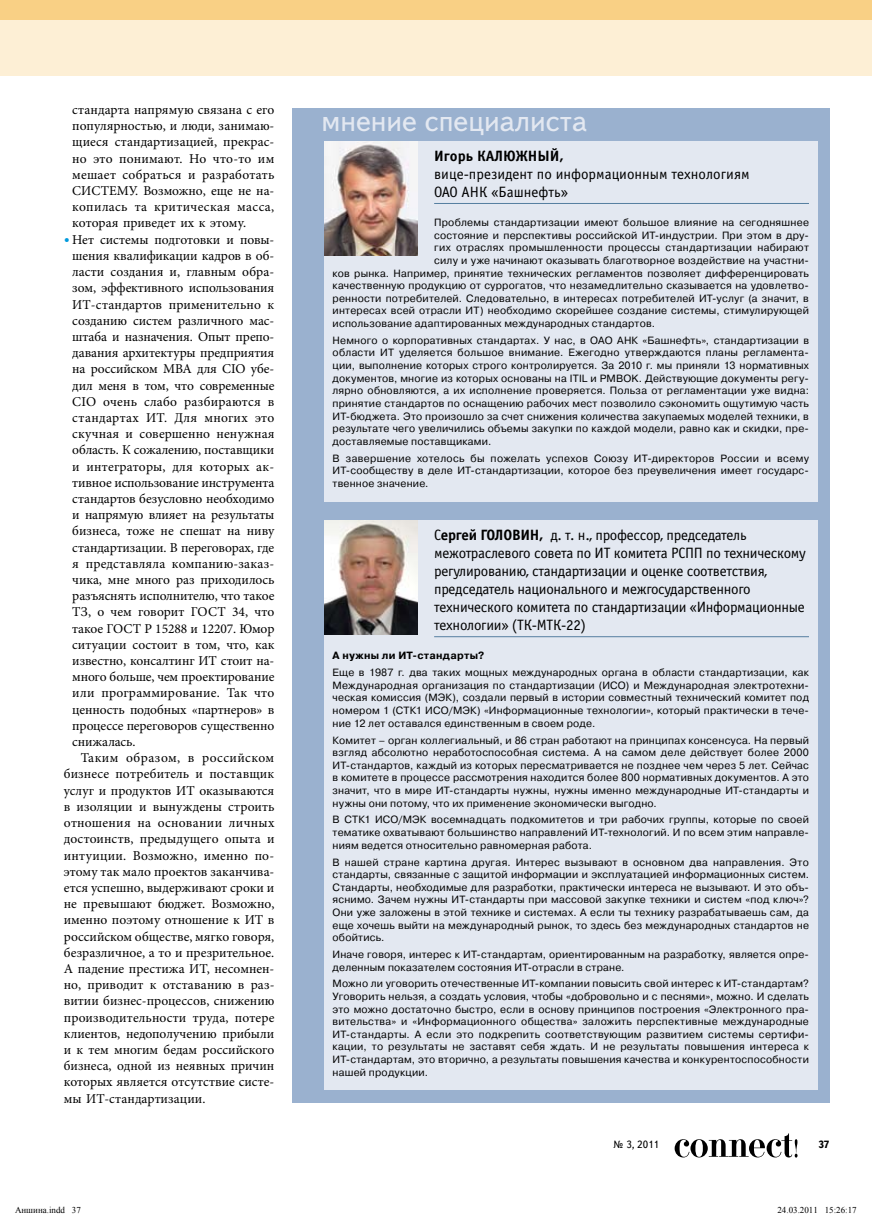
<style>
.page{position:relative;width:872px;height:1218px;background:#fff}
.page>*{position:absolute;margin:0;border:0;box-sizing:border-box;transform-origin:0 0}
.t1{font:30px "Text Book C";color:#e3e8f1}
.t2{font:15px/18px "Officina Sans C";letter-spacing:-.02em;color:#000}
.t3{font:15px/18px "Officina Sans C";color:#000}
.t4{font:700 15px "Officina Sans C";color:#000}
.t5{font:13.5px/16.2px "Minion Pro";color:#000}
.t6{font:10.5px/12.6px "Pragmatica C";letter-spacing:.02em;color:#000;text-align:justify}
.t7{font:700 10.5px "Pragmatica C";letter-spacing:.025em;color:#000}
.t8{font:10.5px "Text Book C";color:#000}
.t9{font:700 10.5px "Text Book C";color:#000}
.t10{font:9px "Times New Roman";color:#000}
.s1{font-weight:700}
</style>
<div class="page">
<svg style="left:674px;top:1133px;width:123px;height:24px"></svg>
<div style="left:0;top:0;width:872px;height:42px;background:#f9d085"></div>
<div style="left:0;top:20px;width:872px;height:56px;background:#fdefd5"></div>
<div style="left:292px;top:108px;width:537px;height:994px;background:#9ab1cf"></div>
<div style="left:324px;top:520px;width:493px;height:569px;background:#e3e8f1"></div>
<hr style="left:434px;top:636px;width:375px;height:1px;background:#557ea0">
<img style="left:324px;top:520px;width:94px;height:114px">
<div style="left:324px;top:141px;width:493px;height:360px;background:#e3e8f1"></div>
<hr style="left:434px;top:203px;width:375px;height:1px;background:#557ea0">
<img style="left:324px;top:141px;width:93px;height:114px">
<p class="t5" style="left:72px;top:102px;width:204px">стандарта напрямую связана с его популярностью, и люди, занимаю&shy;щиеся стандартизацией, прекрас&shy;но это понимают. Но что-то им мешает собраться и разработать<br>СИСТЕМУ. Возможно, еще не на&shy;копилась та критическая масса, которая приведет их к этому.<br>Нет системы подготовки и повы&shy;шения квалификации кадров в об&shy;ласти создания и, главным обра&shy;зом, эффективного использования<br>ИТ-стандартов применительно к созданию систем различного мас&shy;штаба и назначения. Опыт препо&shy;давания архитектуры предприятия на российском МВА для CIO убе&shy;дил меня в том, что современные<br>CIO очень слабо разбираются в стандартах ИТ. Для многих это скучная и совершенно ненужная область. К сожалению, поставщики и интеграторы, для которых ак&shy;тивное использование инструмента стандартов безусловно необходимо и напрямую влияет на результаты бизнеса, тоже не спешат на ниву стандартизации. В переговорах, где я представляла компанию-заказ&shy;чика, мне много раз приходилось разъяснять исполнителю, что такое<br>ТЗ, о чем говорит ГОСТ 34, что такое ГОСТ Р 15288 и 12207. Юмор ситуации состоит в том, что, как известно, консалтинг ИТ стоит на&shy;много больше, чем проектирование или программирование. Так что ценность подобных «партнеров» в процессе переговоров существенно снижалась.</p>
<p class="t5" style="left:64px;top:750px;width:212px;text-indent:17px">Таким образом, в российском бизнесе потребитель и поставщик услуг и продуктов ИТ оказываются в изоляции и вынуждены строить отношения на основании личных достоинств, предыдущего опыта и интуиции. Возможно, именно по&shy;этому так мало проектов заканчива&shy;ется успешно, выдерживают сроки и не превышают бюджет. Возможно, именно поэтому отношение к ИТ в российском обществе, мягко говоря, безразличное, а то и презрительное.<br>А падение престижа ИТ, несомнен&shy;но, приводит к отставанию в раз&shy;витии бизнес-процессов, снижению производительности труда, потере клиентов, недополучению прибыли и к тем многим бедам российского бизнеса, одной из неявных причин которых является отсутствие систе&shy;мы ИТ‑стандартизации.</p>
<h1 class="t1" style="left:321px;top:104px;width:267px">мнение специалиста</h1>
<h2 class="t4" style="left:434px;top:147px;width:131px">Игорь КАЛЮЖНЫЙ,</h2>
<h2 class="t3" style="left:434px;top:165px;width:317px">вице-президент по информационным технологиям<br>ОАО АНК «Башнефть»</h2>
<p class="t6" style="left:434px;top:216px;width:376px">Проблемы стандартизации имеют большое влияние на сегодняшнее</p>
<p class="t6" style="left:434px;top:229px;width:376px">состояние и перспективы российской ИТ-индустрии. При этом в дру-</p>
<p class="t6" style="left:434px;top:241px;width:376px">гих отраслях промышленности процессы стандартизации набирают</p>
<p class="t6" style="left:434px;top:254px;width:376px">силу и уже начинают оказывать благотворное воздействие на участни-</p>
<p class="t6" style="left:332px;top:267px;width:478px">ков рынка. Например, принятие технических регламентов позволяет дифференцировать</p>
<p class="t6" style="left:332px;top:279px;width:478px">качественную продукцию от суррогатов, что незамедлительно сказывается на удовлетво-</p>
<p class="t6" style="left:332px;top:292px;width:478px">ренности потребителей. Следовательно, в интересах потребителей ИТ-услуг (а значит, в</p>
<p class="t6" style="left:332px;top:304px;width:478px">интересах всей отрасли ИТ) необходимо скорейшее создание системы, стимулирующей</p>
<p class="t6" style="left:332px;top:317px;width:324px">использование адаптированных международных стандартов.</p>
<p class="t6" style="left:332px;top:334px;width:478px">Немного о корпоративных стандартах. У нас, в ОАО АНК «Башнефть», стандартизации в области ИТ уделяется большое внимание. Ежегодно утверждаются планы регламента&shy;ции, выполнение которых строго контролируется. За 2010 г. мы приняли 13 нормативных документов, многие из которых основаны на ITIL и PMBOK. Действующие документы регу&shy;лярно обновляются, а их исполнение проверяется. Польза от регламентации уже видна: принятие стандартов по оснащению рабочих мест позволило сэкономить ощутимую часть ИТ-бюджета. Это произошло за счет снижения количества закупаемых моделей техники, в результате чего увеличились объемы закупки по каждой модели, равно как и скидки, пре&shy;доставляемые поставщиками.</p>
<p class="t6" style="left:332px;top:452px;width:478px">В завершение хотелось бы пожелать успехов Союзу ИТ-директоров России и всему ИТ-сообществу в деле ИТ-стандартизации, которое без преувеличения имеет государс&shy;твенное значение.</p>
<p class="t2" style="left:434px;top:526px;width:373px">С<span class="s1">ергей ГОЛОВИН,</span> д. т. н., профессор, председатель межотраслевого совета по ИТ комитета РСПП по техническому регулированию, стандартизации и оценке соответствия, председатель национального и межгосударственного технического комитета по стандартизации «Информационные технологии» (ТК-МТК-22)</p>
<p class="t7" style="left:332px;top:650px;width:153px">А нужны ли ИТ-стандарты?</p>
<p class="t6" style="left:332px;top:666px;width:478px">Еще в 1987 г. два таких мощных международных органа в области стандартизации, как Международная организация по стандартизации (ИСО) и Международная электротехни&shy;ческая комиссия (МЭК), создали первый в истории совместный технический комитет под номером 1 (СТК1 ИСО/МЭК) «Информационные технологии», который практически в тече&shy;ние 12 лет оставался единственным в своем роде.</p>
<p class="t6" style="left:332px;top:733px;width:478px">Комитет – орган коллегиальный, и 86 стран работают на принципах консенсуса. На первый взгляд абсолютно неработоспособная система. А на самом деле действует более 2000<br>ИТ-стандартов, каждый из которых пересматривается не позднее чем через 5 лет. Сейчас в комитете в процессе рассмотрения находится более 800 нормативных документов. А это значит, что в мире ИТ-стандарты нужны, нужны именно международные ИТ-стандарты и нужны они потому, что их применение экономически выгодно.</p>
<p class="t6" style="left:332px;top:813px;width:478px">В СТК1 ИСО/МЭК восемнадцать подкомитетов и три рабочих группы, которые по своей тематике охватывают большинство направлений ИТ-технологий. И по всем этим направле&shy;ниям ведется относительно равномерная работа.</p>
<p class="t6" style="left:332px;top:855px;width:478px">В нашей стране картина другая. Интерес вызывают в основном два направления. Это стандарты, связанные с защитой информации и эксплуатацией информационных систем.<br>Стандарты, необходимые для разработки, практически интереса не вызывают. И это объ&shy;яснимо. Зачем нужны ИТ-стандарты при массовой закупке техники и систем «под ключ»?<br>Они уже заложены в этой технике и системах. А если ты технику разрабатываешь сам, да еще хочешь выйти на международный рынок, то здесь без международных стандартов не обойтись.</p>
<p class="t6" style="left:332px;top:948px;width:478px">Иначе говоря, интерес к ИТ-стандартам, ориентированным на разработку, является опре&shy;деленным показателем состояния ИТ-отрасли в стране.</p>
<p class="t6" style="left:332px;top:977px;width:478px">Можно ли уговорить отечественные ИТ-компании повысить свой интерес к ИТ-стандартам?<br>Уговорить нельзя, а создать условия, чтобы «добровольно и с песнями», можно. И сделать это можно достаточно быстро, если в основу принципов построения «Электронного пра&shy;вительства» и «Информационного общества» заложить перспективные международные ИТ-стандарты. А если это подкрепить соответствующим развитием системы сертифи&shy;кации, то результаты не заставят себя ждать. И не результаты повышения интереса к ИТ-стандартам, это вторично, а результаты повышения качества и конкурентоспособности нашей продукции.</p>
<p class="t8" style="left:613px;top:1138px;width:48px">№ 3, 2011</p>
<p class="t9" style="left:818px;top:1138px;width:13px">37</p>
<p class="t10" style="left:15px;top:1204px;width:67px">Аншина.indd 37</p>
<p class="t10" style="left:777px;top:1204px;width:81px">24.03.2011 15:26:17</p>
</div>
